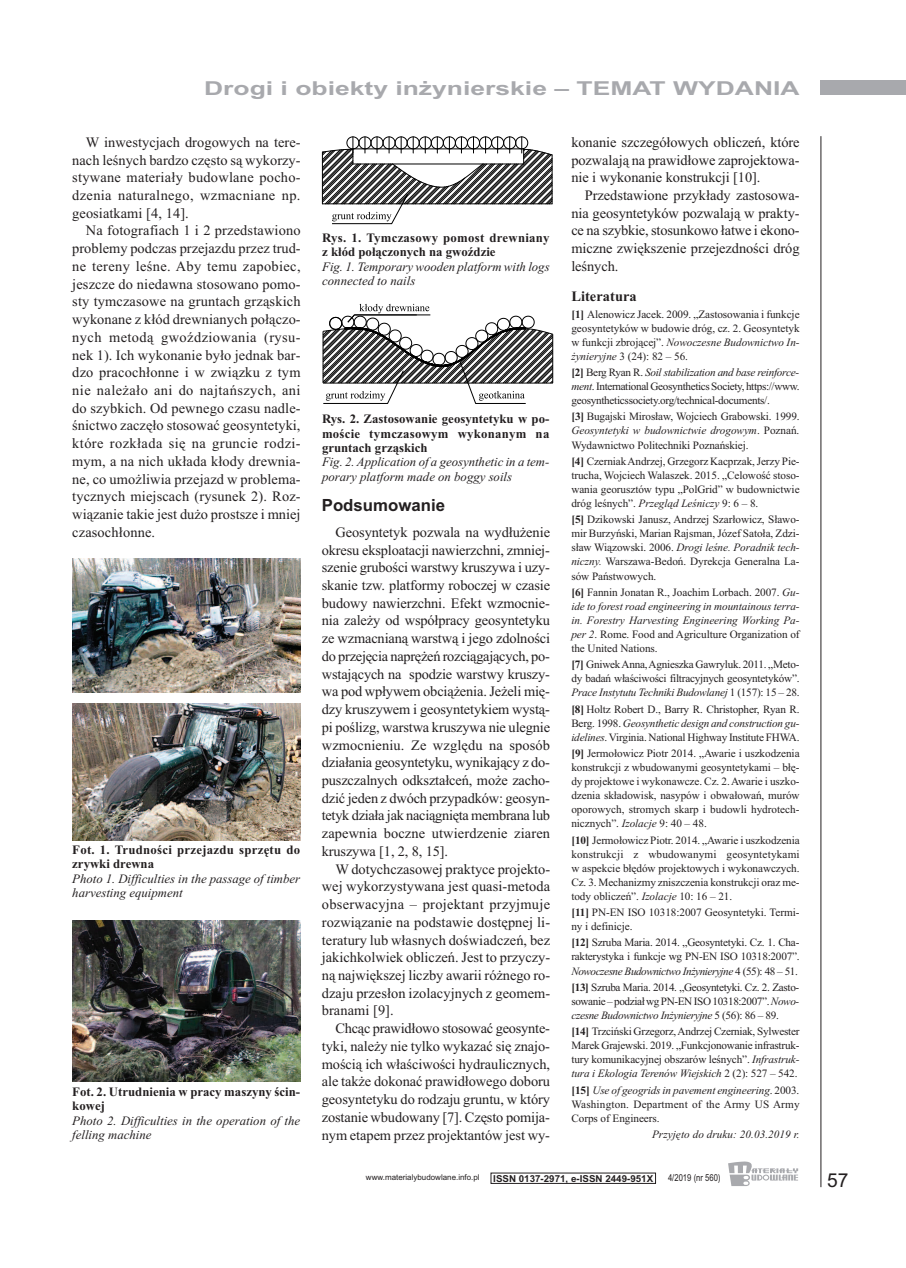
<style>
.page{position:relative;width:906px;height:1268px;background:#fff}
.page>*{position:absolute;margin:0;border:0;box-sizing:border-box;transform-origin:0 0}
.t1{font:700 19.2px "Arial";color:#a8a9ad;scale:1.38 1}
.t2{font:19.2px "Arial";color:#231f20}
.t3{font:700 16.8px "Arial";color:#231f20}
.t4{font:14.4px/17.7px "Times New Roman";color:#231f20;text-align:justify}
.t5{font:700 14.4px "Times New Roman";letter-spacing:.005em;color:#231f20}
.t6{font:italic 12.75px/14.4px "Times New Roman";color:#231f20}
.t7{font:700 12.75px/14.4px "Times New Roman";color:#231f20}
.t8{font:700 12.75px/14.4px "Times New Roman";letter-spacing:.02em;color:#231f20}
.t9{font:11.25px/14.1px "Times New Roman";letter-spacing:-.01em;color:#231f20;text-align:justify}
.t10{font:italic 11.25px/14.1px "Times New Roman";color:#231f20;text-align:justify}
.t11{font:700 9.6px "Arial";color:#231f20}
.t12{font:9.6px "Arial";color:#231f20;scale:.8 1}
.t13{font:7.95px "Arial";color:#231f20}
.s1{font-weight:700}
.s2{font-style:italic}
.s3{font-weight:700;font-style:normal}
.s4{font-style:normal}
</style>
<div class="page">
<div style="left:821px;top:81px;width:85px;height:14px;background:#a8a9ad"></div>
<hr style="left:820px;top:136px;width:1px;height:1050px;background:#231f20">
<svg style="left:728px;top:1161px;width:70px;height:24px"></svg>
<img style="left:72px;top:559px;width:228px;height:133px">
<img style="left:72px;top:703px;width:228px;height:137px">
<img style="left:72px;top:920px;width:229px;height:161px">
<hr style="left:552px;top:155px;width:1px;height:49px;background:#000">
<svg style="left:322px;top:136px;width:230px;height:88px"></svg>
<svg style="left:322px;top:304px;width:231px;height:100px"></svg>
<h1 class="t1" style="left:204px;top:77px;width:433px">Drogi i obiekty inżynierskie – TEMAT WYDANIA</h1>
<p class="t4" style="left:72px;top:133px;width:230px;text-indent:13px">W inwestycjach drogowych na tere&shy;nach leśnych bardzo często są wykorzy&shy;stywane materiały budowlane pocho&shy;dzenia naturalnego, wzmacniane np. geosiatkami [4, 14].</p>
<p class="t4" style="left:72px;top:221px;width:230px;text-indent:14px">Na fotografiach 1 i 2 przedstawiono problemy podczas przejazdu przez trud&shy;ne tereny leśne. Aby temu zapobiec, jeszcze do niedawna stosowano pomo&shy;sty tymczasowe na gruntach grząskich wykonane z kłód drewnianych połączo&shy;nych metodą gwoździowania (rysu&shy;nek 1). Ich wykonanie było jednak bar&shy;dzo pracochłonne i w związku z tym nie należało ani do najtańszych, ani do szybkich. Od pewnego czasu nadle&shy;śnictwo zaczęło stosować geosyntetyki, które rozkłada się na gruncie rodzi&shy;mym, a na nich układa kłody drewnia&shy;ne, co umożliwia przejazd w problema&shy;tycznych miejscach (rysunek 2). Roz&shy;wiązanie takie jest dużo prostsze i mniej czasochłonne.</p>
<p class="t8" style="left:72px;top:842px;width:229px">Fot. 1. Trudności przejazdu sprzętu do zrywki drewna</p>
<p class="t6" style="left:72px;top:871px;width:229px">Photo 1. Difficulties in the passage of timber harvesting equipment</p>
<p class="t7" style="left:72px;top:1083px;width:229px">Fot. 2. Utrudnienia w pracy maszyny ścin&shy;kowej</p>
<p class="t6" style="left:72px;top:1112px;width:229px">Photo 2. Difficulties in the operation of the felling machine</p>
<p class="t7" style="left:322px;top:230px;width:229px">Rys. 1. Tymczasowy pomost drewniany z kłód połączonych na gwoździe</p>
<p class="t6" style="left:322px;top:259px;width:229px">Fig. 1. Temporary wooden platform with logs connected to nails</p>
<p class="t7" style="left:322px;top:411px;width:229px;text-align:justify">Rys. 2. Zastosowanie geosyntetyku w po&shy;moście tymczasowym wykonanym na gruntach grząskich</p>
<p class="t6" style="left:322px;top:454px;width:229px">Fig. 2. Application of a geosynthetic in a tem&shy;porary platform made on boggy soils</p>
<p class="t3" style="left:322px;top:495px;width:125px">Podsumowanie</p>
<p class="t4" style="left:322px;top:523px;width:230px;text-indent:14px">Geosyntetyk pozwala na wydłużenie okresu eksploatacji nawierzchni, zmniej&shy;szenie grubości warstwy kruszywa i uzy&shy;skanie tzw. platformy roboczej w czasie budowy nawierzchni. Efekt wzmocnie&shy;nia zależy od współpracy geosyntetyku ze wzmacnianą warstwą i jego zdolności do przejęcia naprężeń rozciągających, po&shy;wstających na spodzie warstwy kruszy&shy;wa pod wpływem obciążenia. Jeżeli mię&shy;dzy kruszywem i geosyntetykiem wystą&shy;pi poślizg, warstwa kruszywa nie ulegnie wzmocnieniu. Ze względu na sposób działania geosyntetyku, wynikający z do&shy;puszczalnych odkształceń, może zacho&shy;dzić jeden z dwóch przypadków: geosyn&shy;tetyk działa jak naciągnięta membrana lub zapewnia boczne utwierdzenie ziaren kruszywa [1, 2, 8, 15].</p>
<p class="t4" style="left:322px;top:859px;width:230px;text-indent:14px">W dotychczasowej praktyce projekto&shy;wej wykorzystywana jest quasi-metoda obserwacyjna – projektant przyjmuje rozwiązanie na podstawie dostępnej li&shy;teratury lub własnych doświadczeń, bez jakichkolwiek obliczeń. Jest to przyczy&shy;ną największej liczby awarii różnego ro&shy;dzaju przesłon izolacyjnych z geomem&shy;branami [9].</p>
<p class="t4" style="left:322px;top:1019px;width:230px;text-indent:14px">Chcąc prawidłowo stosować geosynte&shy;tyki, należy nie tylko wykazać się znajo&shy;mością ich właściwości hydraulicznych, ale także dokonać prawidłowego doboru geosyntetyku do rodzaju gruntu, w który zostanie wbudowany [7]. Często pomija&shy;nym etapem przez projektantów jest wy-</p>
<p class="t4" style="left:571px;top:133px;width:230px">konanie szczegółowych obliczeń, które pozwalają na prawidłowe zaprojektowa&shy;nie i wykonanie konstrukcji [10].</p>
<p class="t4" style="left:571px;top:186px;width:230px;text-indent:14px">Przedstawione przykłady zastosowa&shy;nia geosyntetyków pozwalają w prakty&shy;ce na szybkie, stosunkowo łatwe i ekono&shy;miczne zwiększenie przejezdności dróg leśnych.</p>
<p class="t5" style="left:571px;top:288px;width:67px">Literatura</p>
<p class="t9" style="left:571px;top:306px;width:230px"><span class="s1">[1]</span> Alenowicz Jacek. 2009. „Zastosowania i funkcje geosyntetyków w budowie dróg, cz. 2. Geosyntetyk w funkcji zbrojącej”. <span class="s2">Nowoczesne Budownictwo In&shy;żynieryjne</span> 3 (24): 82 – 56.</p>
<p class="t9" style="left:571px;top:365px;width:230px"><span class="s1">[2]</span> Berg Ryan R. <span class="s2">Soil stabilization and base reinforce&shy;ment</span>. International Geosynthetics Society, https://www. geosyntheticssociety.org/technical-documents/.</p>
<p class="t9" style="left:571px;top:409px;width:230px"><span class="s1">[3]</span> Bugajski Mirosław, Wojciech Grabowski. 1999.<br><span class="s2">Geosyntetyki w budownictwie drogowym</span>. Poznań.<br>Wydawnictwo Politechniki Poznańskiej.</p>
<p class="t9" style="left:571px;top:453px;width:230px"><span class="s1">[4]</span> CzerniakAndrzej, Grzegorz Kacprzak, Jerzy Pie&shy;trucha, Wojciech Walaszek. 2015. „Celowość stoso&shy;wania georusztów typu „PolGrid” w budownictwie dróg leśnych”. <span class="s2">Przegląd Leśniczy</span> 9: 6 – 8.</p>
<p class="t9" style="left:571px;top:512px;width:230px"><span class="s1">[5]</span> Dzikowski Janusz, Andrzej Szarłowicz, Sławo&shy;mir Burzyński, Marian Rajsman, Józef Satoła, Zdzi&shy;sław Wiązowski. 2006. <span class="s2">Drogi leśne. Poradnik tech&shy;niczny.</span> Warszawa-Bedoń. Dyrekcja Generalna La&shy;sów Państwowych.</p>
<p class="t10" style="left:571px;top:584px;width:230px"><span class="s3">[6]</span> <span class="s4">Fannin Jonatan R., Joachim Lorbach. 2007.</span> Gu&shy;ide to forest road engineering in mountainous terra&shy;in. Forestry Harvesting Engineering Working Pa&shy;per 2<span class="s4">. Rome. Food and Agriculture Organization of the United Nations.</span></p>
<p class="t9" style="left:571px;top:657px;width:230px"><span class="s1">[7]</span> GniwekAnna,Agnieszka Gawryluk. 2011. „Meto&shy;dy badań właściwości filtracyjnych geosyntetyków”.<br><span class="s2">Prace Instytutu Techniki Budowlanej</span> 1 (157): 15 – 28.</p>
<p class="t9" style="left:571px;top:701px;width:230px"><span class="s1">[8]</span> Holtz Robert D., Barry R. Christopher, Ryan R.<br>Berg. 1998. <span class="s2">Geosynthetic design and construction gu&shy;idelines</span>.Virginia. National Highway Institute FHWA.</p>
<p class="t9" style="left:571px;top:745px;width:230px"><span class="s1">[9]</span> Jermołowicz Piotr 2014. „Awarie i uszkodzenia konstrukcji z wbudowanymi geosyntetykami – błę&shy;dy projektowe i wykonawcze. Cz. 2.Awarie i uszko&shy;dzenia składowisk, nasypów i obwałowań, murów oporowych, stromych skarp i budowli hydrotech&shy;nicznych”. <span class="s2">Izolacje</span> 9: 40 – 48.</p>
<p class="t9" style="left:571px;top:832px;width:230px"><span class="s1">[10]</span> Jermołowicz Piotr. 2014. „Awarie i uszkodzenia konstrukcji z wbudowanymi geosyntetykami w aspekcie błędów projektowych i wykonawczych.<br>Cz. 3. Mechanizmy zniszczenia konstrukcji oraz me&shy;tody obliczeń”. <span class="s2">Izolacje</span> 10: 16 – 21.</p>
<p class="t9" style="left:571px;top:905px;width:230px"><span class="s1">[11]</span> PN-EN ISO 10318:2007 Geosyntetyki. Termi&shy;ny i definicje.</p>
<p class="t9" style="left:571px;top:935px;width:230px"><span class="s1">[12]</span> Szruba Maria. 2014. „Geosyntetyki. Cz. 1. Cha&shy;rakterystyka i funkcje wg PN-EN ISO 10318:2007”.<br><span class="s2">Nowoczesne Budownictwo Inżynieryjne</span> 4 (55): 48 – 51.</p>
<p class="t9" style="left:571px;top:979px;width:229px"><span class="s1">[13]</span> Szruba Maria. 2014. „Geosyntetyki. Cz. 2. Zasto&shy;sowanie – podział wg PN-EN ISO 10318:2007”. <span class="s2">Nowo&shy;czesne Budownictwo Inżynieryjne</span> 5 (56): 86 – 89.</p>
<p class="t9" style="left:571px;top:1023px;width:230px"><span class="s1">[14]</span> Trzciński Grzegorz,Andrzej Czerniak, Sylwester Marek Grajewski. 2019. „Funkcjonowanie infrastruk&shy;tury komunikacyjnej obszarów leśnych”. <span class="s2">Infrastruk&shy;tura i Ekologia Terenów Wiejskich</span> 2 (2): 527 – 542.</p>
<p class="t9" style="left:571px;top:1082px;width:230px"><span class="s1">[15]</span> <span class="s2">Use of geogrids in pavement engineering</span>. 2003.<br>Washington. Department of the Army US Army Corps of Engineers.</p>
<p class="t10" style="left:652px;top:1126px;width:149px">Przyjęto do druku: 20.03.2019 r.</p>
<p class="t13" style="left:366px;top:1172px;width:115px">www.materialybudowlane.info.pl</p>
<p class="t11" style="left:493px;top:1172px;width:161px">ISSN 0137-2971, e-ISSN 2449-951X</p>
<p class="t12" style="left:668px;top:1171px;width:67px">4/2019 (nr 560)</p>
<h1 class="t2" style="left:827px;top:1168px;width:23px">57</h1>
</div>
